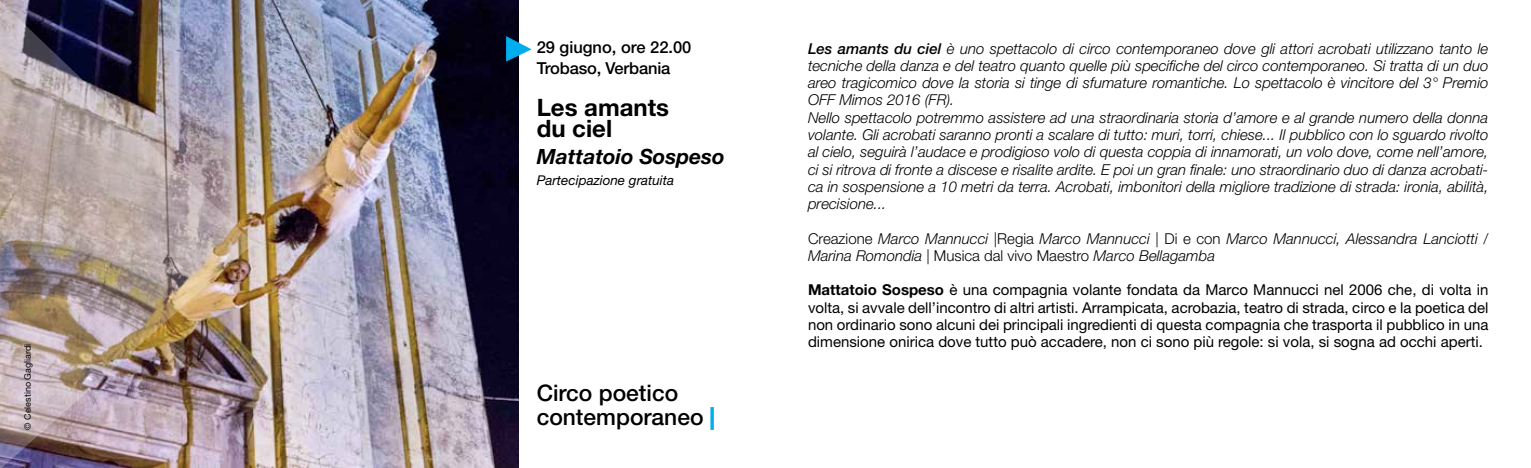
<style>
.page{position:relative;width:1531px;height:468px;background:#fff}
.page>*{position:absolute;margin:0;border:0;box-sizing:border-box;transform-origin:0 0}
.t1{font:700 24px/21px "Helvetica Neue LT";color:#000}
.t2{font:500 22.8px/24px "Helvetica Neue LT";color:#000}
.t3{font:italic 700 21px "Helvetica Neue LT";color:#000}
.t4{font:500 16.5px/21px "Helvetica Neue LT";letter-spacing:-.01em;color:#000}
.t5{font:italic 300 15px/17.2px "Helvetica Neue LT";color:#000}
.t6{font:15px/17.2px "Helvetica Neue LT";color:#000;text-align:justify}
.t7{font:italic 13.5px "Helvetica Neue LT";color:#000}
.t8{font:9px "Helvetica Neue LT";color:#000}
.s1{font-weight:900;color:#00aeef}
.s2{font-weight:500}
.s3{font-style:normal}
.s4{font-weight:700}
</style>
<div class="page">
<img style="left:254px;top:0;width:265px;height:468px">
<img style="left:0;top:0;width:254px;height:468px">
<svg style="left:506px;top:36px;width:25px;height:26px"></svg>
<p class="t8" style="left:22px;top:429px;width:87px;rotate:-90deg">© Celestino Gagliardi</p>
<p class="t4" style="left:537px;top:37px;width:156px">29 giugno, ore 22.00<br>Trobaso, Verbania</p>
<h1 class="t1" style="left:537px;top:97px;width:134px">Les amants du ciel</h1>
<h3 class="t3" style="left:537px;top:144px;width:189px">Mattatoio Sospeso</h3>
<p class="t7" style="left:537px;top:172px;width:139px">Partecipazione gratuita</p>
<h2 class="t2" style="left:537px;top:380px;width:180px">Circo poetico contemporaneo <span class="s1">|</span></h2>
<p class="t5" style="left:808px;top:40px;width:682px"><span class="s2">Les amants du ciel</span> è uno spettacolo di circo contemporaneo dove gli attori acrobati utilizzano tanto le tecniche della danza e del teatro quanto quelle più specifiche del circo contemporaneo. Si tratta di un duo areo tragicomico dove la storia si tinge di sfumature romantiche. Lo spettacolo è vincitore del 3° Premio OFF Mimos 2016 (FR).<br>Nello spettacolo potremmo assistere ad una straordinaria storia d’amore e al grande numero della donna volante. Gli acrobati saranno pronti a scalare di tutto: muri, torri, chiese... Il pubblico con lo sguardo rivolto al cielo, seguirà l’audace e prodigioso volo di questa coppia di innamorati, un volo dove, come nell’amore, ci si ritrova di fronte a discese e risalite ardite. E poi un gran finale: uno straordinario duo di danza acrobati&shy;ca in sospensione a 10 metri da terra. Acrobati, imbonitori della migliore tradizione di strada: ironia, abilità, precisione...</p>
<p class="t5" style="left:808px;top:229px;width:682px"><span class="s3">Creazione</span> Marco Mannucci <span class="s3">|Regia</span> Marco Mannucci <span class="s3">| Di e con</span> Marco Mannucci, Alessandra Lanciotti <span class="s3">/<br></span>Marina Romondia <span class="s3">| Musica dal vivo Maestro</span> Marco Bellagamba</p>
<p class="t6" style="left:808px;top:281px;width:682px"><span class="s4">Mattatoio Sospeso</span> è una compagnia volante fondata da Marco Mannucci nel 2006 che, di volta in volta, si avvale dell’incontro di altri artisti. Arrampicata, acrobazia, teatro di strada, circo e la poetica del non ordinario sono alcuni dei principali ingredienti di questa compagnia che trasporta il pubblico in una dimensione onirica dove tutto può accadere, non ci sono più regole: si vola, si sogna ad occhi aperti.</p>
</div>
